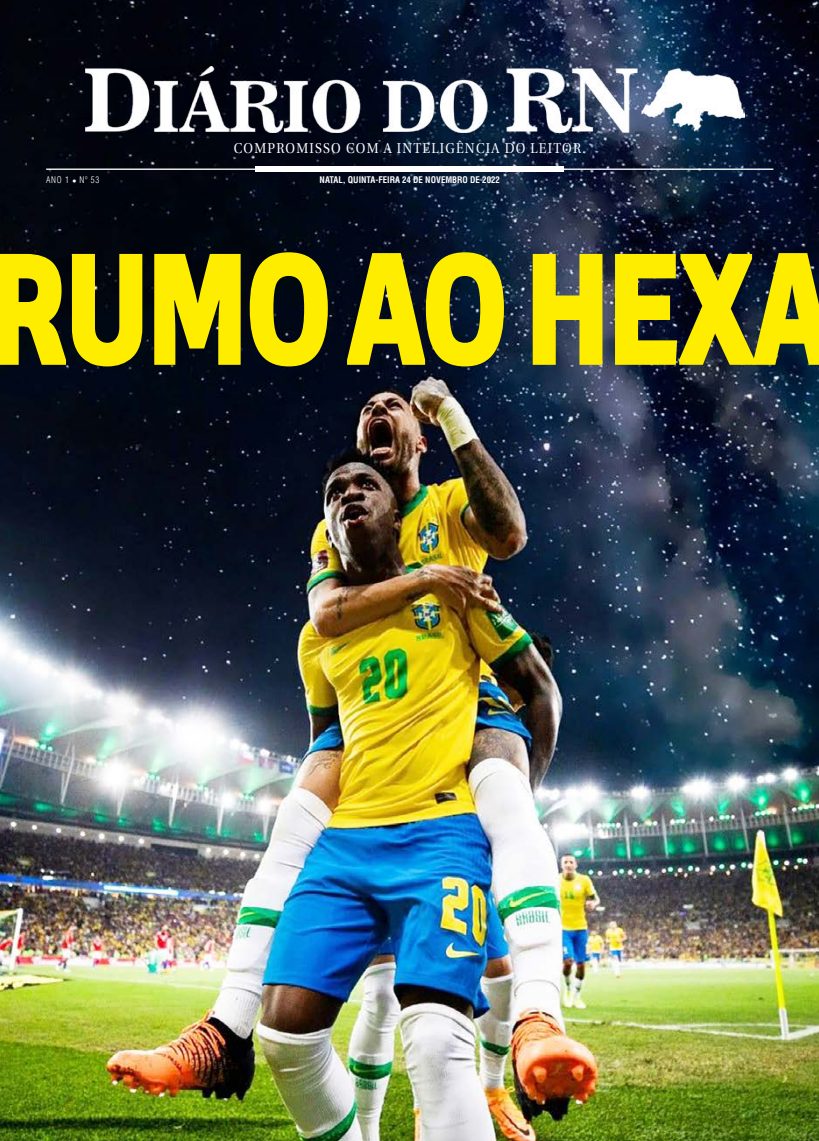
<style>
.page{position:relative;width:819px;height:1141px;background:#fff}
.page>*{position:absolute;margin:0;border:0;box-sizing:border-box;transform-origin:0 0}
.t1{font:900 163.1px "Breve Sans Text";letter-spacing:-.02em;color:#ffed00;scale:.78 1}
.t2{font:14.35px "Utopia";letter-spacing:.1em;color:#fff;scale:.88 1}
.t3{font:700 condensed 8.92px "Helvetica LT Std";color:#fff}
.t4{font:300 condensed 8.92px "Helvetica LT Std";letter-spacing:.08em;color:#fff}
</style>
<div class="page">
<img style="left:0;top:0;width:819px;height:1141px">
<hr style="left:46px;top:169px;width:727px;height:1px;background:#fff">
<div style="left:255px;top:167px;width:309px;height:5px;background:#fff"></div>
<img style="left:85px;top:67px;width:659px;height:66px">
<h2 class="t2" style="left:234px;top:140px;width:401px">COMPROMISSO COM A INTELIGÊNCIA DO LEITOR.</h2>
<p class="t4" style="left:46px;top:174px;width:55px">ANO 1 ● Nº 53</p>
<p class="t3" style="left:319px;top:174px;width:182px">NATAL, QUINTA-FEIRA 24 DE NOVEMBRO DE 2022</p>
<h1 class="t1" style="left:-12px;top:214px;width:1084px">RUMO AO HEXA</h1>
</div>
